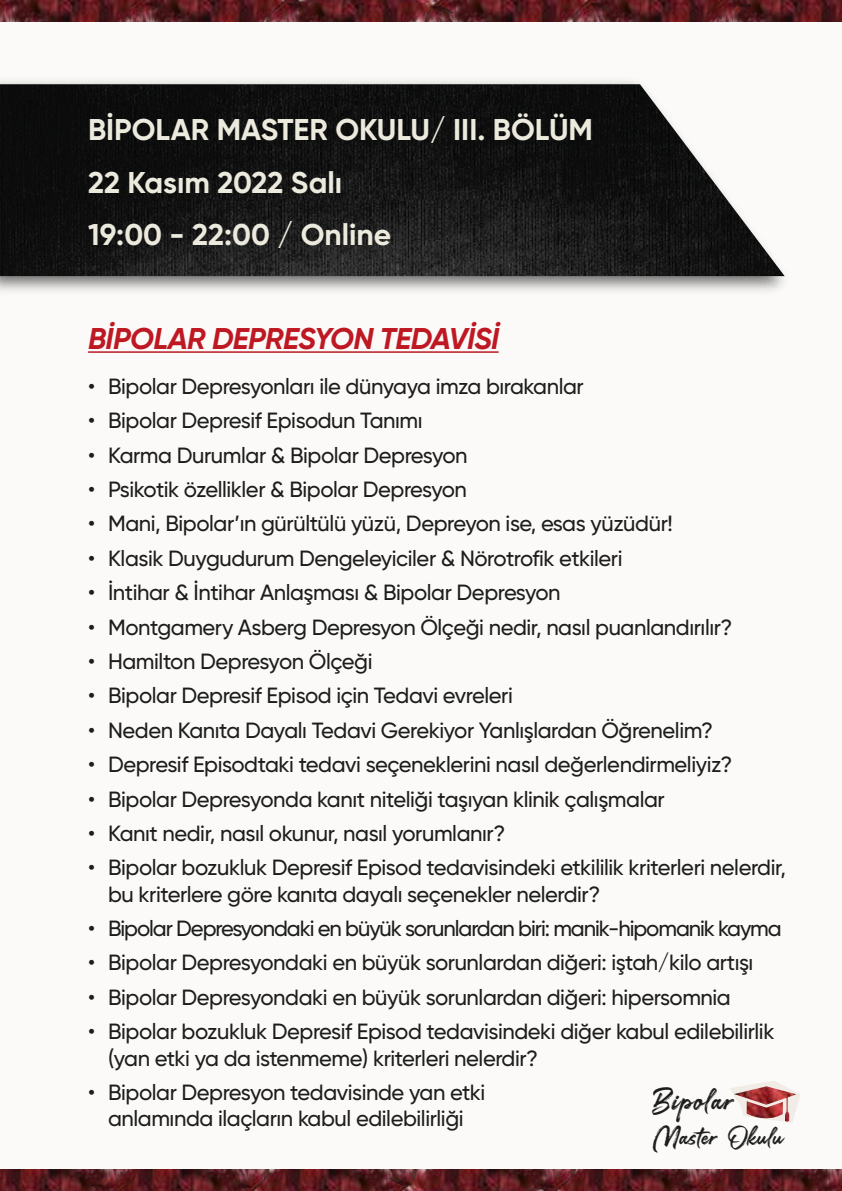
<style>
.page{position:relative;width:842px;height:1191px;background:#fff}
.page>*{position:absolute;margin:0;border:0;box-sizing:border-box;transform-origin:0 0}
.t1{font:37.4px "Darkline";letter-spacing:.02em;color:#1d1d1c}
.t2{font:30.8px "Darkline";color:#1d1d1c}
.t3{font:700 30px/52.6px "Gilroy";color:#ece9dd}
.t4{font:italic 700 30px "Gilroy";letter-spacing:-.02em;color:#be1823}
.t5{font:500 22px/26.4px "Gilroy";letter-spacing:-.02em;color:#1d1d1c}
.t6{font:500 22px "Gilroy";letter-spacing:-.05em;color:#1d1d1c}
</style>
<div class="page">
<div style="left:0;top:1px;width:842px;height:1189px;background:#fbfaf8"></div>
<img style="left:0;top:84px;width:785px;height:192px">
<hr style="left:88px;top:351px;width:411px;height:2px;background:#be1823">
<img style="left:198px;top:0;width:66px;height:22px">
<img style="left:264px;top:0;width:160px;height:22px">
<img style="left:424px;top:0;width:147px;height:22px">
<img style="left:571px;top:0;width:132px;height:22px">
<img style="left:703px;top:0;width:139px;height:22px">
<img style="left:0;top:0;width:198px;height:22px">
<img style="left:0;top:1081px;width:842px;height:110px">
<h3 class="t3" style="left:88px;top:103px;width:506px">BİPOLAR MASTER OKULU/ III. BÖLÜM<br>22 Kasım 2022 Salı<br>19:00 - 22:00 / Online</h3>
<h3 class="t4" style="left:88px;top:320px;width:413px">BİPOLAR DEPRESYON TEDAVİSİ</h3>
<p class="t5" style="left:88px;top:373px;width:497px">• Bipolar Depresyonları ile dünyaya imza bırakanlar</p>
<p class="t5" style="left:88px;top:407px;width:336px">• Bipolar Depresif Episodun Tanımı</p>
<p class="t5" style="left:88px;top:441px;width:381px">• Karma Durumlar &amp; Bipolar Depresyon</p>
<p class="t5" style="left:88px;top:476px;width:380px">• Psikotik özellikler &amp; Bipolar Depresyon</p>
<p class="t5" style="left:88px;top:510px;width:586px">• Mani, Bipolar’ın gürültülü yüzü, Depreyon ise, esas yüzüdür!</p>
<p class="t5" style="left:88px;top:545px;width:536px">• Klasik Duygudurum Dengeleyiciler &amp; Nörotrofik etkileri</p>
<p class="t5" style="left:88px;top:579px;width:474px">• İntihar &amp; İntihar Anlaşması &amp; Bipolar Depresyon</p>
<p class="t5" style="left:88px;top:613px;width:646px">• Montgamery Asberg Depresyon Ölçeği nedir, nasıl puanlandırılır?</p>
<p class="t5" style="left:88px;top:648px;width:286px">• Hamilton Depresyon Ölçeği</p>
<p class="t5" style="left:88px;top:682px;width:426px">• Bipolar Depresif Episod için Tedavi evreleri</p>
<p class="t5" style="left:88px;top:716px;width:626px">• Neden Kanıta Dayalı Tedavi Gerekiyor Yanlışlardan Öğrenelim?</p>
<p class="t5" style="left:88px;top:751px;width:646px">• Depresif Episodtaki tedavi seçeneklerini nasıl değerlendirmeliyiz?</p>
<p class="t5" style="left:88px;top:785px;width:578px">• Bipolar Depresyonda kanıt niteliği taşıyan klinik çalışmalar</p>
<p class="t5" style="left:88px;top:820px;width:419px">• Kanıt nedir, nasıl okunur, nasıl yorumlanır?</p>
<p class="t5" style="left:108px;top:854px;width:679px;text-indent:-20px">• Bipolar bozukluk Depresif Episod tedavisindeki etkililik kriterleri nelerdir, bu kriterlere göre kanıta dayalı seçenekler nelerdir?</p>
<p class="t6" style="left:88px;top:915px;width:695px">• Bipolar Depresyondaki en büyük sorunlardan biri: manik-hipomanik kayma</p>
<p class="t5" style="left:88px;top:949px;width:667px">• Bipolar Depresyondaki en büyük sorunlardan diğeri: iştah/kilo artışı</p>
<p class="t5" style="left:88px;top:983px;width:644px">• Bipolar Depresyondaki en büyük sorunlardan diğeri: hipersomnia</p>
<p class="t5" style="left:108px;top:1018px;width:668px;text-indent:-20px">• Bipolar bozukluk Depresif Episod tedavisindeki diğer kabul edilebilirlik (yan etki ya da istenmeme) kriterleri nelerdir?</p>
<p class="t5" style="left:88px;top:1079px;width:399px;text-align:center">• Bipolar Depresyon tedavisinde yan etki anlamında ilaçların kabul edilebilirliği</p>
<h1 class="t1" style="left:652px;top:1077px;width:85px">Bipolar</h1>
<h2 class="t2" style="left:652px;top:1118px;width:134px">Master Okulu</h2>
</div>
